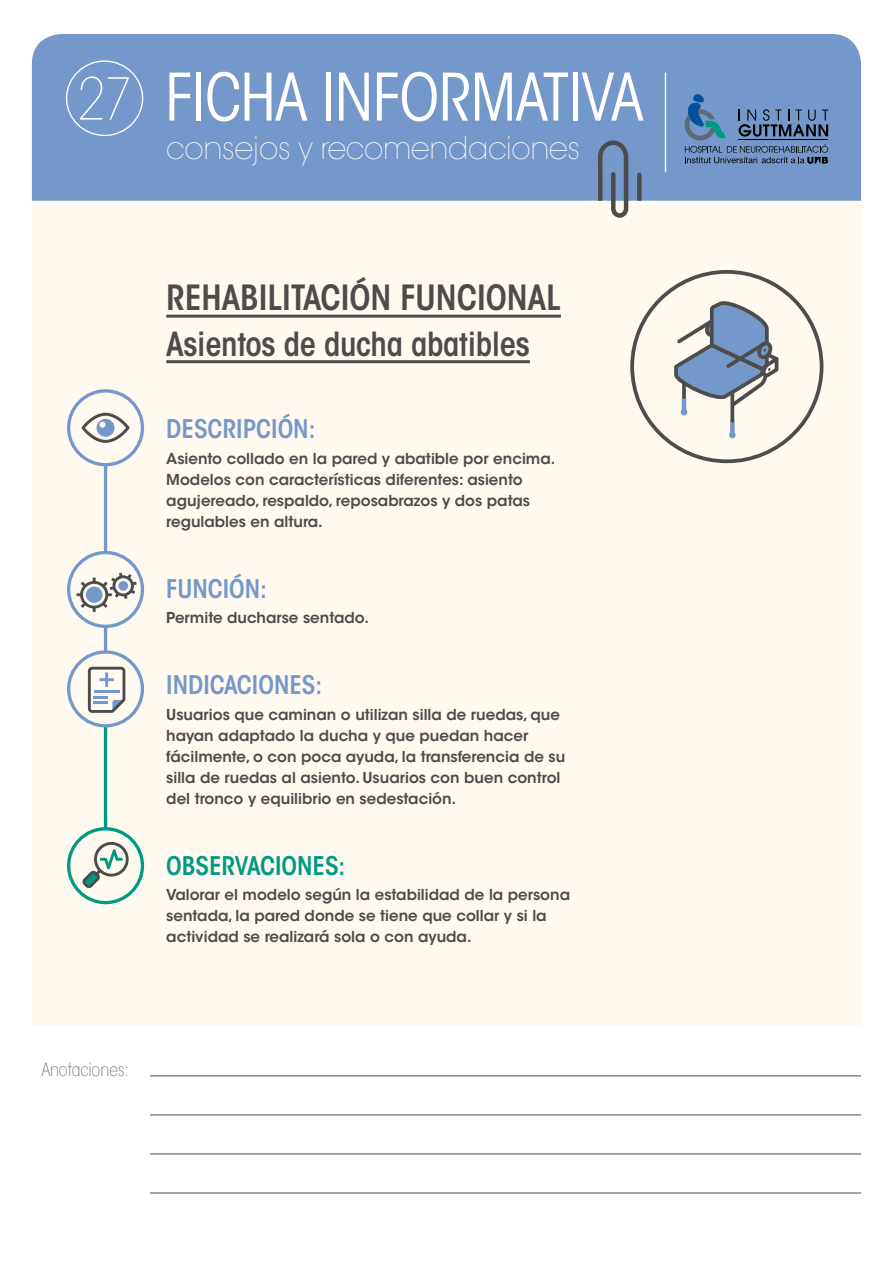
<style>
.page{position:relative;width:893px;height:1263px;background:#fff}
.page>*{position:absolute;margin:0;border:0;box-sizing:border-box;transform-origin:0 0}
.t1{font:condensed 64.8px "ITC Avant Garde Std";letter-spacing:-.01em;color:#fff}
.t2{font:600 condensed 34.5px "ITC Avant Garde Std";color:#4c4c4c}
.t3{font:600 condensed 33px "ITC Avant Garde Std";letter-spacing:-.01em;color:#4c4c4c}
.t4{font:200 31.2px "ITC Avant Garde Std";letter-spacing:-.01em;color:#fff;scale:.96 1}
.t5{font:600 condensed 25.5px "ITC Avant Garde Std";color:#7498ca}
.t6{font:600 condensed 25.5px "ITC Avant Garde Std";color:#009a82}
.t7{font:200 condensed 18px "ITC Avant Garde Std";color:#4d4d4d}
.t8{font:600 15px/21px "ITC Avant Garde Std";color:#4c4c4c}
.s1{font-weight:200;font-size:57.3px}
</style>
<div class="page">
<div style="left:32px;top:34px;width:829px;height:167px;background:#7498ca"></div>
<div style="left:32px;top:201px;width:829px;height:825px;background:#fff9f0"></div>
<hr style="left:104px;top:693px;width:3px;height:187px;background:#009a82">
<svg style="left:685px;top:94px;width:143px;height:70px;background:#5e7fa9"></svg>
<hr style="left:665px;top:73px;width:1px;height:99px;background:#fff">
<hr style="left:166px;top:315px;width:395px;height:3px;background:#4c4c4c">
<hr style="left:166px;top:360px;width:364px;height:3px;background:#4c4c4c">
<hr style="left:104px;top:445px;width:3px;height:236px;background:#7498ca">
<div style="left:69px;top:391px;width:73px;height:74px;background:#fff9f0;border-radius:50%"></div>
<div style="left:67px;top:389px;width:77px;height:77px;border:3px solid #7498ca;border-radius:50%"></div>
<svg style="left:81px;top:413px;width:49px;height:30px"></svg>
<svg style="left:69px;top:552px;width:73px;height:74px"></svg>
<div style="left:67px;top:551px;width:77px;height:77px;border:3px solid #7498ca;border-radius:50%"></div>
<svg style="left:74px;top:570px;width:66px;height:45px"></svg>
<svg style="left:69px;top:652px;width:73px;height:74px;fill:#fff9f0"></svg>
<div style="left:67px;top:650px;width:77px;height:77px;border:3px solid #7498ca;border-radius:50%"></div>
<svg style="left:88px;top:667px;width:37px;height:46px"></svg>
<div style="left:69px;top:829px;width:73px;height:73px;background:#fff9f0;border-radius:50%"></div>
<div style="left:67px;top:827px;width:77px;height:77px;border:3px solid #009a82;border-radius:50%"></div>
<svg style="left:83px;top:842px;width:46px;height:46px"></svg>
<div style="left:630px;top:270px;width:193px;height:193px;border:4px solid #4d4d4d;border-radius:50%"></div>
<div style="left:730px;top:421px;width:5px;height:14px;background:#7498ca"></div>
<svg style="left:730px;top:415px;width:4px;height:6px"></svg>
<div style="left:729px;top:432px;width:7px;height:6px;border:3px solid #7498ca;border-radius:50%"></div>
<svg style="left:671px;top:300px;width:111px;height:115px"></svg>
<hr style="left:150px;top:1075px;width:711px;height:1px;background:#4c4c4c">
<hr style="left:150px;top:1115px;width:711px;height:1px;background:#4c4c4c">
<hr style="left:150px;top:1154px;width:711px;height:1px;background:#4c4c4c">
<hr style="left:150px;top:1193px;width:711px;height:1px;background:#4c4c4c">
<div style="left:66px;top:60px;width:77px;height:76px;border:1px solid #fff;border-radius:50%"></div>
<svg style="left:585px;top:138px;width:71px;height:120px"></svg>
<h1 class="t1" style="left:78px;top:58px;width:567px"><span class="s1">27</span> FICHA INFORMATIVA</h1>
<h3 class="t4" style="left:166px;top:130px;width:433px">consejos y recomendaciones</h3>
<h2 class="t2" style="left:166px;top:276px;width:396px">REHABILITACIÓN FUNCIONAL</h2>
<h3 class="t3" style="left:166px;top:323px;width:365px">ASIENTOS DE DUCHA ABATIBLES</h3>
<h3 class="t5" style="left:166px;top:413px;width:29px">DESCRIPCIÓN</h3>
<h3 class="t5" style="left:309px;top:413px;width:8px">:</h3>
<p class="t8" style="left:166px;top:447px;width:391px">Asiento collado en la pared y abatible por encima.<br>Modelos con características diferentes: asiento agujereado, respaldo, reposabrazos y dos patas regulables en altura.</p>
<h3 class="t5" style="left:166px;top:573px;width:26px">FUNCIÓN</h3>
<h3 class="t5" style="left:260px;top:573px;width:8px">:</h3>
<p class="t8" style="left:166px;top:607px;width:204px">Permite ducharse sentado.</p>
<h3 class="t5" style="left:166px;top:669px;width:21px">INDICACIONES</h3>
<h3 class="t5" style="left:315px;top:669px;width:8px">:</h3>
<p class="t8" style="left:166px;top:703px;width:400px">Usuarios que caminan o utilizan silla de ruedas, que hayan adaptado la ducha y que puedan hacer fácilmente, o con poca ayuda, la transferencia de su silla de ruedas al asiento. Usuarios con buen control del tronco y equilibrio en sedestación.</p>
<h3 class="t6" style="left:166px;top:850px;width:30px">OBSER</h3>
<h3 class="t6" style="left:235px;top:850px;width:27px">VACIONES</h3>
<h3 class="t6" style="left:339px;top:850px;width:8px">:</h3>
<p class="t8" style="left:166px;top:884px;width:405px">Valorar el modelo según la estabilidad de la persona sentada, la pared donde se tiene que collar y si la actividad se realizará sola o con ayuda.</p>
<p class="t7" style="left:42px;top:1059px;width:89px">Anotaciones:</p>
</div>
